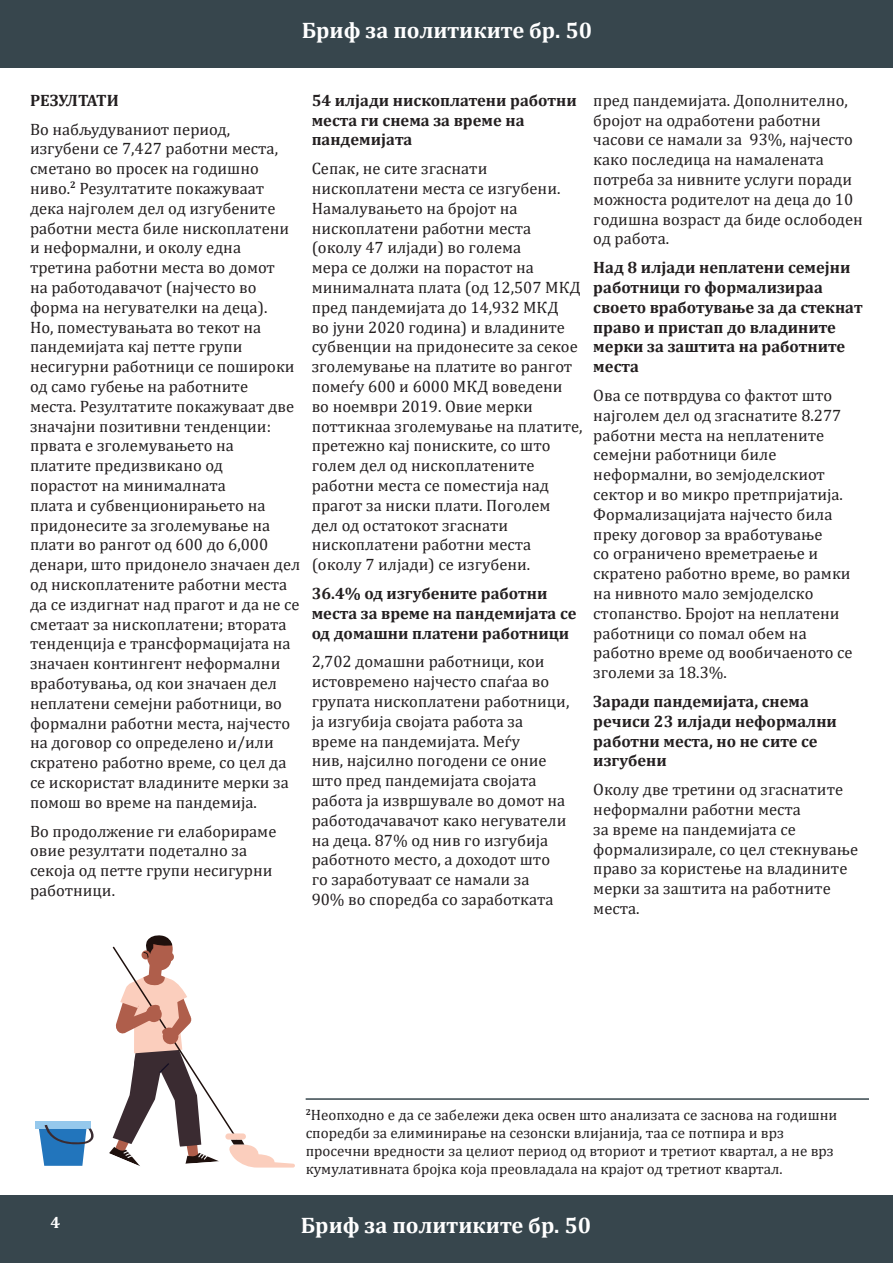
<style>
.page{position:relative;width:893px;height:1263px;background:#fff}
.page>*{position:absolute;margin:0;border:0;box-sizing:border-box;transform-origin:0 0}
.t1{font:700 22.5px "Cambria";color:#fff}
.BodyText{font:16.5px/19.8px "Cambria";color:#231f20}
.BodyText-2{font:700 16.5px/19.8px "Cambria";color:#231f20}
.t2{font:700 16.5px "Cambria";color:#fff}
.BodyText-3{font:15px/18px "Cambria";color:#231f20}
</style>
<div class="page">
<div style="left:0;top:0;width:893px;height:68px;background:#37464d"></div>
<div style="left:0;top:1195px;width:893px;height:68px;background:#37464d"></div>
<svg style="left:109px;top:935px;width:186px;height:233px"></svg>
<div style="left:35px;top:1121px;width:56px;height:8px;background:#95c8ec"></div>
<svg style="left:39px;top:1125px;width:55px;height:41px"></svg>
<hr style="left:306px;top:1098px;width:563px;height:2px;background:#37464d">
<h1 class="t1" style="left:302px;top:15px;width:292px">Бриф за политиките бр. 50</h1>
<p class="BodyText-2" style="left:30px;top:90px;width:90px">РЕЗУЛТАТИ</p>
<p class="BodyText" style="left:30px;top:119px;width:272px">Во набљудуваниот период, изгубени се 7,427 работни места, сметано во просек на годишно ниво.<sup>2</sup> Резултатите покажуваат дека најголем дел од изгубените работни места биле нископлатени и неформални, и околу една третина работни места во домот<br>на работодавачот (најчесто во форма на негувателки на деца).<br>Но, поместувањата во текот на пандемијата кај петте групи несигурни работници се пошироки од само губење на работните<br>места. Резултатите покажуваат две значајни позитивни тенденции: првата е зголемувањето на<br>платите предизвикано од<br>порастот на минималната<br>плата и субвенционирањето на придонесите за зголемување на плати во рангот од 600 до 6,000 денари, што придонело значаен дел од нископлатените работни места да се издигнат над прагот и да не се сметаат за нископлатени; втората тенденција е трансформацијата на значаен контингент неформални вработувања, од кои значаен дел неплатени семејни работници, во формални работни места, најчесто на договор со определено и/или скратено работно време, со цел да се искористат владините мерки за помош во време на пандемија.</p>
<p class="BodyText" style="left:30px;top:821px;width:248px">Во продолжение ги елаборираме овие резултати подетално за секоја од петте групи несигурни работници.</p>
<p class="BodyText-2" style="left:312px;top:90px;width:267px">54 илјади нископлатени работни места ги снема за време на пандемијата</p>
<p class="BodyText" style="left:312px;top:159px;width:272px">Сепак, не сите згаснати нископлатени места се изгубени.<br>Намалувањето на бројот на нископлатени работни места (околу 47 илјади) во голема<br>мера се должи на порастот на минималната плата (од 12,507 МКД пред пандемијата до 14,932 МКД<br>во јуни 2020 година) и владините субвенции на придонесите за секое зголемување на платите во рангот помеѓу 600 и 6000 МКД воведени во ноември 2019. Овие мерки поттикнаа зголемување на платите, претежно кај пониските, со што голем дел од нископлатените работни места се поместија над прагот за ниски плати. Поголем<br>дел од остатокот згаснати нископлатени работни места (околу 7 илјади) се изгубени.</p>
<p class="BodyText-2" style="left:312px;top:583px;width:266px">36.4% од изгубените работни места за време на пандемијата се од домашни платени работници</p>
<p class="BodyText" style="left:312px;top:652px;width:259px">2,702 домашни работници, кои истовремено најчесто спаѓаа во групата нископлатени работници, ја изгубија својата работа за време на пандемијата. Меѓу<br>нив, најсилно погодени се оние што пред пандемијата својата работа ја извршувале во домот на работодачавачот како негуватели на деца. 87% од нив го изгубија работното место, а доходот што го заработуваат се намали за<br>90% во споредба со заработката</p>
<p class="BodyText" style="left:593px;top:90px;width:271px">пред пандемијата. Дополнително, бројот на одработени работни часови се намали за 93%, најчесто како последица на намалената потреба за нивните услуги поради можноста родителот на деца до 10 годишна возраст да биде ослободен од работа.</p>
<p class="BodyText-2" style="left:593px;top:257px;width:271px">Над 8 илјади неплатени семејни работници го формализираа своето вработување за да стекнат право и пристап до владините мерки за заштита на работните места</p>
<p class="BodyText" style="left:593px;top:385px;width:261px">Ова се потврдува со фактот што најголем дел од згаснатите 8.277 работни места на неплатените семејни работници биле неформални, во земјоделскиот сектор и во микро претпријатија.<br>Формализацијата најчесто била преку договор за вработување<br>со ограничено времетраење и скратено работно време, во рамки на нивното мало земјоделско стопанство. Бројот на неплатени работници со помал обем на работно време од вообичаеното се зголеми за 18.3%.</p>
<p class="BodyText-2" style="left:593px;top:691px;width:245px">Заради пандемијата, снема речиси 23 илјади неформални работни места, но не сите се изгубени</p>
<p class="BodyText" style="left:593px;top:780px;width:266px">Околу две третини од згаснатите неформални работни места<br>за време на пандемијата се формализирале, со цел стекнување право за користење на владините мерки за заштита на работните места.</p>
<p class="BodyText-3" style="left:306px;top:1106px;width:533px"><sup>2</sup>Неопходно е да се забележи дека освен што анализата се заснова на годишни споредби за елиминирање на сезонски влијанија, таа се потпира и врз просечни вредности за целиот период од вториот и третиот квартал, а не врз кумулативната бројка која преовладала на крајот од третиот квартал.</p>
<p class="t2" style="left:51px;top:1211px;width:11px">4</p>
<h1 class="t1" style="left:301px;top:1209px;width:292px">Бриф за политиките бр. 50</h1>
</div>
